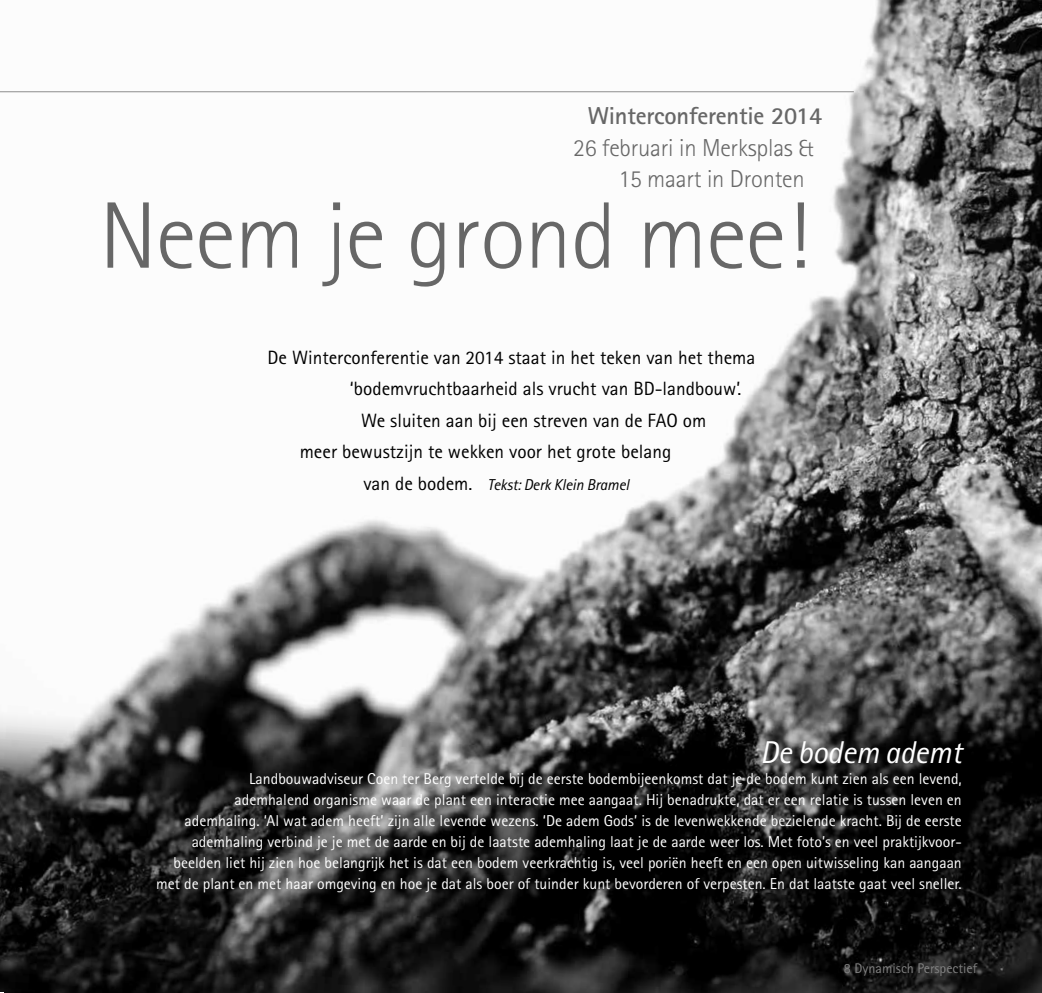
<style>
.page{position:relative;width:1042px;height:993px;background:#fff}
.page>*{position:absolute;margin:0;border:0;box-sizing:border-box;transform-origin:0 0}
.t1{font:300 94.5px "Rotis Sans Serif";letter-spacing:-.01em;color:#676767}
.t2{font:italic 31.5px "Rotis Sans Serif";letter-spacing:-.01em;color:#fff}
.t3{font:300 24.5px/31.5px "Rotis Sans Serif";letter-spacing:-.01em;color:#676767}
.t4{font:700 24.5px "Rotis Sans Serif";letter-spacing:-.01em;color:#676767}
.t5{font:19.25px "Rotis Sans Serif";color:#000}
.t6{font:15.75px/21px "Rotis Sans Serif";color:#fff;text-align:right}
.t7{font:italic 15.75px "Rotis Sans Serif";letter-spacing:-.01em;color:#000}
.t8{font:14px "Rotis Sans Serif";color:#818181}
.s1{font-style:normal;font-size:19.25px}
</style>
<div class="page">
<img style="left:0;top:0;width:1042px;height:992px">
<hr style="left:0;top:91px;width:854px;height:1px;background:#8d8d8d">
<h3 class="t4" style="left:588px;top:100px;width:236px">Winterconferentie 2014</h3>
<h3 class="t3" style="left:618px;top:131px;width:196px;text-indent:-45px">26 februari in Merksplas &amp;<br>15 maart in Dronten</h3>
<h1 class="t1" style="left:99px;top:181px;width:712px">Neem je grond mee!</h1>
<p class="t5" style="left:267px;top:346px;width:489px">De Winterconferentie van 2014 staat in het teken van het thema</p>
<p class="t5" style="left:350px;top:377px;width:393px">‘bodemvruchtbaarheid als vrucht van BD-landbouw’.</p>
<p class="t5" style="left:361px;top:409px;width:347px">We sluiten aan bij een streven van de FAO om</p>
<p class="t5" style="left:300px;top:440px;width:373px">meer bewustzijn te wekken voor het grote belang</p>
<p class="t7" style="left:363px;top:475px;width:267px"><span class="s1">van de bodem.</span> Tekst: Derk Klein Bramel</p>
<h2 class="t2" style="left:760px;top:733px;width:203px">De bodem ademt</h2>
<p class="t6" style="left:156px;top:768px;width:807px">Landbouwadviseur Coen ter Berg vertelde bij de eerste bodembijeenkomst dat je de bodem kunt zien als een levend,<br>ademhalend organisme waar de plant een interactie mee aangaat. Hij benadrukte, dat er een relatie is tussen leven en ademhaling. ‘Al wat adem heeft’ zijn alle levende wezens. ‘De adem Gods’ is de levenwekkende bezielende kracht. Bij de eerste ademhaling verbind je je met de aarde en bij de laatste ademhaling laat je de aarde weer los. Met foto’s en veel praktijkvoor&shy;beelden liet hij zien hoe belangrijk het is dat een bodem veerkrachtig is, veel poriën heeft en een open uitwisseling kan aangaan met de plant en met haar omgeving en hoe je dat als boer of tuinder kunt bevorderen of verpesten. En dat laatste gaat veel sneller.</p>
<p class="t8" style="left:844px;top:959px;width:135px">8 Dynamisch Perspectief</p>
</div>
